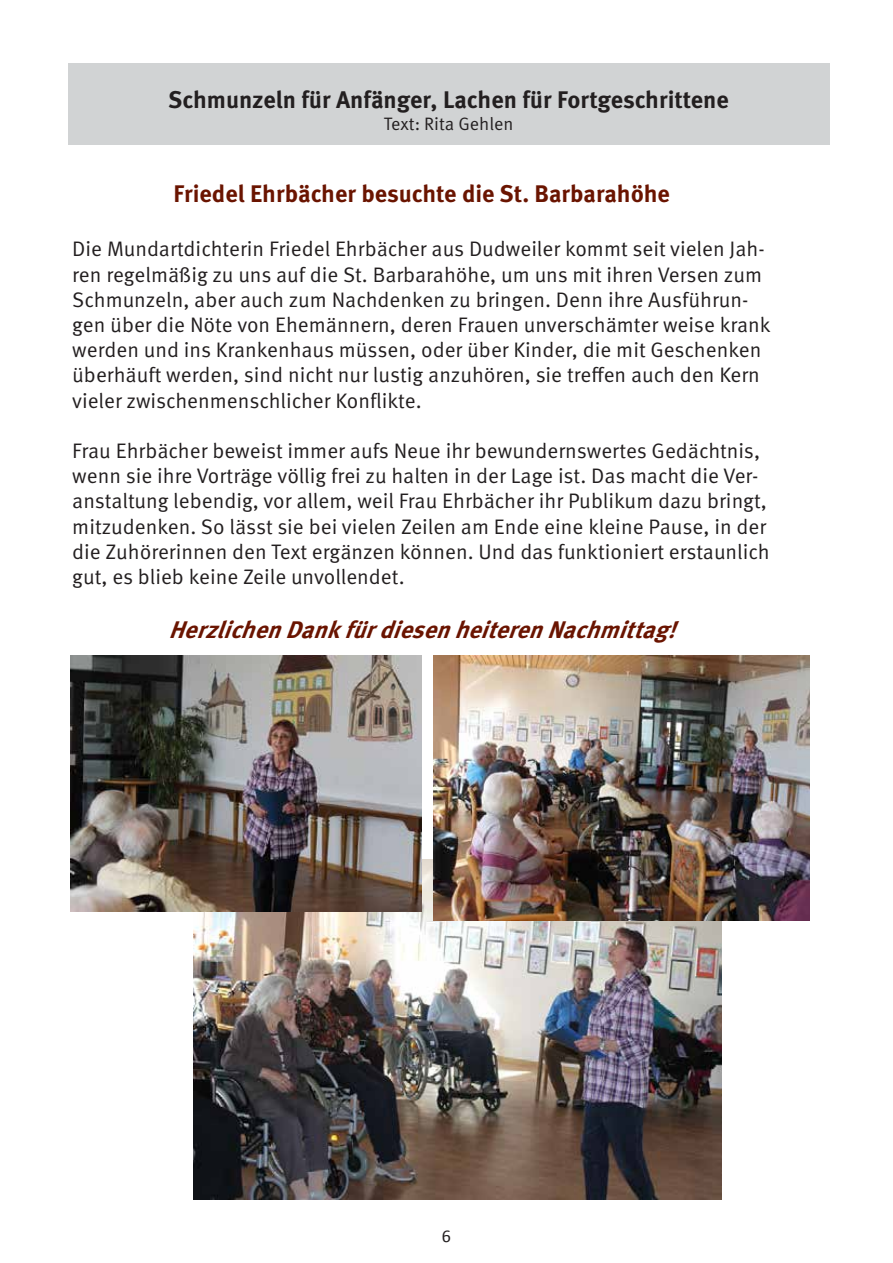
<style>
.page{position:relative;width:893px;height:1263px;background:#fff}
.page>*{position:absolute;margin:0;border:0;box-sizing:border-box;transform-origin:0 0}
.t1{font:700 24px "Meta Pro";color:#231f20}
.t2{font:italic 700 24px "Meta Pro";color:#6a1400}
.t3{font:700 24px "Meta Pro";color:#6a1400}
.t4{font:21px/25.2px "Meta Pro";color:#231f20}
.t5{font:18px "Meta Pro";color:#231f20}
.t6{font:18px "Calibri";color:#231f20}
</style>
<div class="page">
<div style="left:68px;top:64px;width:761px;height:81px;background:#d1d3d4"></div>
<img style="left:193px;top:859px;width:528px;height:340px">
<img style="left:70px;top:655px;width:352px;height:257px">
<img style="left:434px;top:655px;width:376px;height:265px">
<p class="t1" style="left:168px;top:85px;width:562px">Schmunzeln für Anfänger, Lachen für Fortgeschrittene</p>
<p class="t5" style="left:384px;top:112px;width:131px">Text: Rita Gehlen</p>
<p class="t3" style="left:173px;top:179px;width:498px">Friedel Ehrbächer besuchte die St. Barbarahöhe</p>
<p class="t4" style="left:72px;top:237px;width:700px">Die Mundartdichterin Friedel Ehrbächer aus Dudweiler kommt seit vielen Jah&shy;ren regelmäßig zu uns auf die St. Barbarahöhe, um uns mit ihren Versen zum Schmunzeln, aber auch zum Nachdenken zu bringen. Denn ihre Ausführun&shy;gen über die Nöte von Ehemännern, deren Frauen unverschämter weise krank werden und ins Krankenhaus müssen, oder über Kinder, die mit Geschenken überhäuft werden, sind nicht nur lustig anzuhören, sie treffen auch den Kern vieler zwischenmenschlicher Konflikte.</p>
<p class="t4" style="left:72px;top:439px;width:699px">Frau Ehrbächer beweist immer aufs Neue ihr bewundernswertes Gedächtnis, wenn sie ihre Vorträge völlig frei zu halten in der Lage ist. Das macht die Ver&shy;anstaltung lebendig, vor allem, weil Frau Ehrbächer ihr Publikum dazu bringt, mitzudenken. So lässt sie bei vielen Zeilen am Ende eine kleine Pause, in der die Zuhörerinnen den Text ergänzen können. Und das funktioniert erstaunlich gut, es blieb keine Zeile unvollendet.</p>
<p class="t2" style="left:168px;top:614px;width:519px">HerzlichenDankfürdiesenheiterenNachmittag!</p>
<p class="t6" style="left:442px;top:1225px;width:11px">6</p>
</div>
